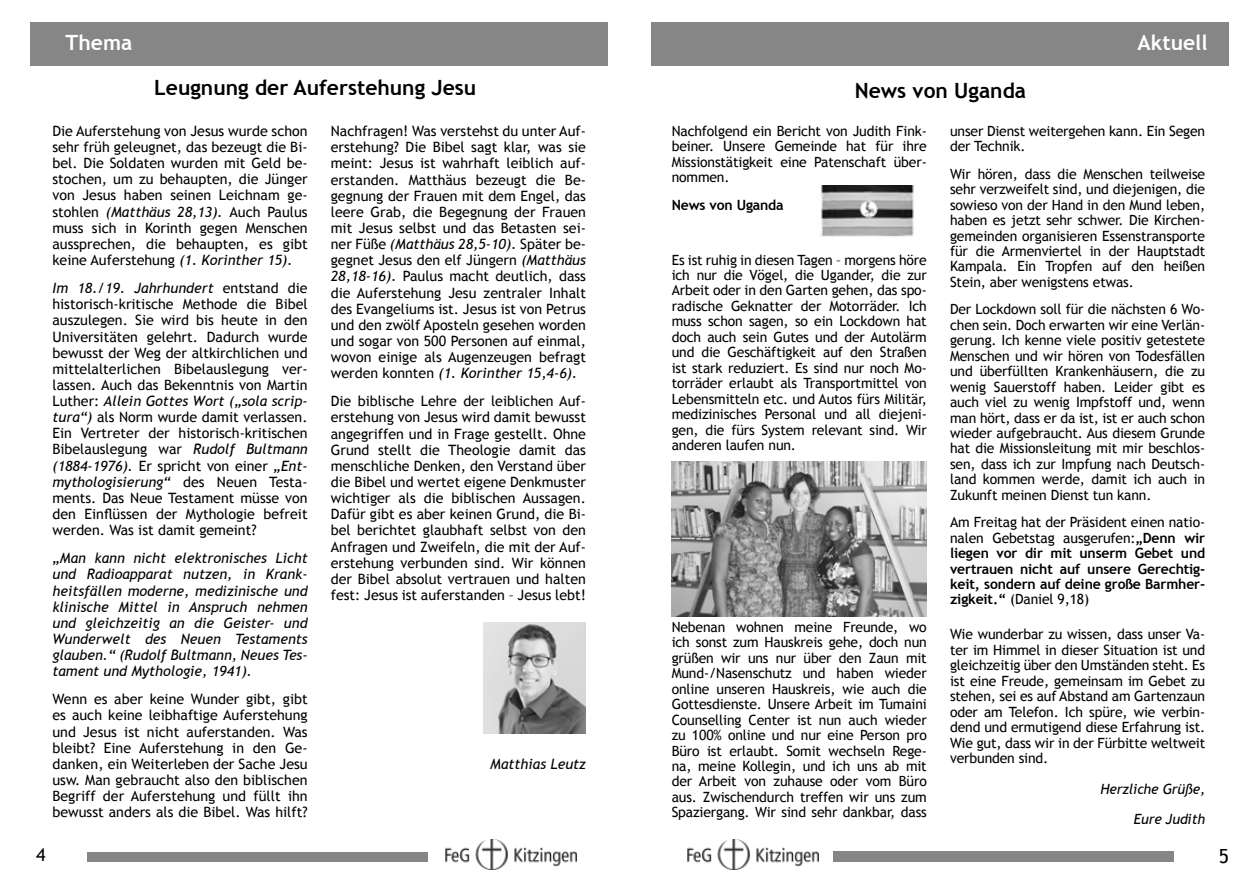
<style>
.page{position:relative;width:1259px;height:893px;background:#fff}
.page>*{position:absolute;margin:0;border:0;box-sizing:border-box;transform-origin:0 0}
.t1{font:700 21px "Trebuchet MS";color:#000}
.t2{font:700 21px "Trebuchet MS";color:#fff}
.t3{font:19.5px "Trebuchet MS";color:#000}
.t4{font:18px "Trebuchet MS";color:#000}
.t5{font:14.25px/16.2px "Trebuchet MS";color:#000;text-align:justify}
.t6{font:italic 14.25px/16.2px "Trebuchet MS";color:#000;text-align:justify}
.t7{font:14.1px/15.5px "Trebuchet MS";letter-spacing:-.01em;color:#000;text-align:justify}
.t8{font:700 14.1px/15.5px "Trebuchet MS";letter-spacing:-.01em;color:#000;text-align:justify}
.t9{font:italic 14.1px/30.5px "Trebuchet MS";letter-spacing:-.01em;color:#000;text-align:right}
.s1{font-style:italic}
.s2{font-weight:400}
</style>
<div class="page">
<div style="left:30px;top:22px;width:577px;height:43px;background:#868686"></div>
<div style="left:651px;top:22px;width:578px;height:43px;background:#868686"></div>
<div style="left:87px;top:853px;width:340px;height:9px;background:#868686"></div>
<div style="left:833px;top:851px;width:340px;height:11px;background:#868686"></div>
<img style="left:445px;top:840px;width:132px;height:30px">
<img style="left:687px;top:840px;width:132px;height:30px">
<img style="left:820px;top:185px;width:94px;height:52px">
<img style="left:671px;top:462px;width:256px;height:154px">
<img style="left:483px;top:622px;width:102px;height:112px">
<h1 class="t2" style="left:66px;top:29px;width:68px">Thema</h1>
<h1 class="t2" style="left:1137px;top:29px;width:71px">Aktuell</h1>
<h1 class="t1" style="left:154px;top:74px;width:323px">Leugnung der Auferstehung Jesu</h1>
<p class="t5" style="left:52px;top:123px;width:257px">Die Auferstehung von Jesus wurde schon sehr früh geleugnet, das bezeugt die Bi&shy;bel. Die Soldaten wurden mit Geld be&shy;stochen, um zu behaupten, die Jünger von Jesus haben seinen Leichnam ge&shy;stohlen <span class="s1">(Matthäus 28,13).</span> Auch Paulus muss sich in Korinth gegen Menschen aussprechen, die behaupten, es gibt keine Auferstehung <span class="s1">(1. Korinther 15).</span></p>
<p class="t5" style="left:52px;top:280px;width:257px"><span class="s1">Im 18./19. Jahrhundert</span> entstand die historisch-kritische Methode die Bibel auszulegen. Sie wird bis heute in den Universitäten gelehrt. Dadurch wurde bewusst der Weg der altkirchlichen und mittelalterlichen Bibelauslegung ver&shy;lassen. Auch das Bekenntnis von Martin Luther: <span class="s1">Allein Gottes Wort („sola scrip&shy;tura“)</span> als Norm wurde damit verlassen.<br>Ein Vertreter der historisch-kritischen Bibelauslegung war <span class="s1">Rudolf Bultmann (1884-1976).</span> Er spricht von einer <span class="s1">„Ent&shy;mythologisierung“</span> des Neuen Testa&shy;ments. Das Neue Testament müsse von den Einflüssen der Mythologie befreit werden. Was ist damit gemeint?</p>
<p class="t6" style="left:52px;top:550px;width:257px">„Man kann nicht elektronisches Licht und Radioapparat nutzen, in Krank&shy;heitsfällen moderne, medizinische und klinische Mittel in Anspruch nehmen und gleichzeitig an die Geister- und Wunderwelt des Neuen Testaments glauben.“ (Rudolf Bultmann, Neues Tes&shy;tament und Mythologie, 1941).</p>
<p class="t5" style="left:52px;top:691px;width:257px">Wenn es aber keine Wunder gibt, gibt es auch keine leibhaftige Auferstehung und Jesus ist nicht auferstanden. Was bleibt? Eine Auferstehung in den Ge&shy;danken, ein Weiterleben der Sache Jesu usw. Man gebraucht also den biblischen Begriff der Auferstehung und füllt ihn bewusst anders als die Bibel. Was hilft?</p>
<p class="t5" style="left:331px;top:123px;width:257px">Nachfragen! Was verstehst du unter Auf&shy;erstehung? Die Bibel sagt klar, was sie meint: Jesus ist wahrhaft leiblich auf&shy;erstanden. Matthäus bezeugt die Be&shy;gegnung der Frauen mit dem Engel, das leere Grab, die Begegnung der Frauen mit Jesus selbst und das Betasten sei&shy;ner Füße <span class="s1">(Matthäus 28,5-10).</span> Später be&shy;gegnet Jesus den elf Jüngern <span class="s1">(Matthäus 28,18-16).</span> Paulus macht deutlich, dass die Auferstehung Jesu zentraler Inhalt des Evangeliums ist. Jesus ist von Petrus und den zwölf Aposteln gesehen worden und sogar von 500 Personen auf einmal, wovon einige als Augenzeugen befragt werden konnten <span class="s1">(1. Korinther 15,4-6).</span></p>
<p class="t5" style="left:331px;top:393px;width:257px">Die biblische Lehre der leiblichen Auf&shy;erstehung von Jesus wird damit bewusst angegriffen und in Frage gestellt. Ohne Grund stellt die Theologie damit das menschliche Denken, den Verstand über die Bibel und wertet eigene Denkmuster wichtiger als die biblischen Aussagen.<br>Dafür gibt es aber keinen Grund, die Bi&shy;bel berichtet glaubhaft selbst von den Anfragen und Zweifeln, die mit der Auf&shy;erstehung verbunden sind. Wir können der Bibel absolut vertrauen und halten fest: Jesus ist auferstanden – Jesus lebt!</p>
<p class="t6" style="left:490px;top:756px;width:97px">Matthias Leutz</p>
<h1 class="t1" style="left:854px;top:77px;width:173px">News von Uganda</h1>
<p class="t7" style="left:671px;top:123px;width:257px">Nachfolgend ein Bericht von Judith Fink&shy;beiner. Unsere Gemeinde hat für ihre Missionstätigkeit eine Patenschaft über&shy;nommen.</p>
<p class="t8" style="left:671px;top:197px;width:113px">News von Uganda</p>
<p class="t7" style="left:671px;top:252px;width:257px">Es ist ruhig in diesen Tagen – morgens höre ich nur die Vögel, die Ugander, die zur Arbeit oder in den Garten gehen, das spo&shy;radische Geknatter der Motorräder. Ich muss schon sagen, so ein Lockdown hat doch auch sein Gutes und der Autolärm und die Geschäftigkeit auf den Straßen ist stark reduziert. Es sind nur noch Mo&shy;torräder erlaubt als Transportmittel von Lebensmitteln etc. und Autos fürs Militär, medizinisches Personal und all diejeni&shy;gen, die fürs System relevant sind. Wir anderen laufen nun.</p>
<p class="t7" style="left:671px;top:619px;width:257px">Nebenan wohnen meine Freunde, wo ich sonst zum Hauskreis gehe, doch nun grüßen wir uns nur über den Zaun mit Mund-/Nasenschutz und haben wieder online unseren Hauskreis, wie auch die Gottesdienste. Unsere Arbeit im Tumaini Counselling Center ist nun auch wieder zu 100% online und nur eine Person pro Büro ist erlaubt. Somit wechseln Rege&shy;na, meine Kollegin, und ich uns ab mit der Arbeit von zuhause oder vom Büro aus. Zwischendurch treffen wir uns zum Spaziergang. Wir sind sehr dankbar, dass</p>
<p class="t7" style="left:950px;top:123px;width:257px">unser Dienst weitergehen kann. Ein Segen der Technik.</p>
<p class="t7" style="left:950px;top:166px;width:257px">Wir hören, dass die Menschen teilweise sehr verzweifelt sind, und diejenigen, die sowieso von der Hand in den Mund leben, haben es jetzt sehr schwer. Die Kirchen&shy;gemeinden organisieren Essenstransporte für die Armenviertel in der Hauptstadt Kampala. Ein Tropfen auf den heißen Stein, aber wenigstens etwas.</p>
<p class="t7" style="left:950px;top:302px;width:257px">Der Lockdown soll für die nächsten 6 Wo&shy;chen sein. Doch erwarten wir eine Verlän&shy;gerung. Ich kenne viele positiv getestete Menschen und wir hören von Todesfällen und überfüllten Krankenhäusern, die zu wenig Sauerstoff haben. Leider gibt es auch viel zu wenig Impfstoff und, wenn man hört, dass er da ist, ist er auch schon wieder aufgebraucht. Aus diesem Grunde hat die Missionsleitung mit mir beschlos&shy;sen, dass ich zur Impfung nach Deutsch&shy;land kommen werde, damit ich auch in Zukunft meinen Dienst tun kann.</p>
<p class="t8" style="left:950px;top:514px;width:257px"><span class="s2">Am Freitag hat der Präsident einen natio&shy;nalen Gebetstag ausgerufen:</span>„Denn wir liegen vor dir mit unserm Gebet und vertrauen nicht auf unsere Gerechtig&shy;keit, sondern auf deine große Barmher&shy;zigkeit.“ <span class="s2">(Daniel 9,18)</span></p>
<p class="t7" style="left:950px;top:627px;width:257px">Wie wunderbar zu wissen, dass unser Va&shy;ter im Himmel in dieser Situation ist und gleichzeitig über den Umständen steht. Es ist eine Freude, gemeinsam im Gebet zu stehen, sei es auf Abstand am Gartenzaun oder am Telefon. Ich spüre, wie verbin&shy;dend und ermutigend diese Erfahrung ist.<br>Wie gut, dass wir in der Fürbitte weltweit verbunden sind.</p>
<p class="t9" style="left:1100px;top:773px;width:106px">Herzliche Grüße,<br>Eure Judith</p>
<p class="t4" style="left:36px;top:844px;width:11px">4</p>
<h2 class="t3" style="left:1218px;top:844px;width:12px">5</h2>
</div>
